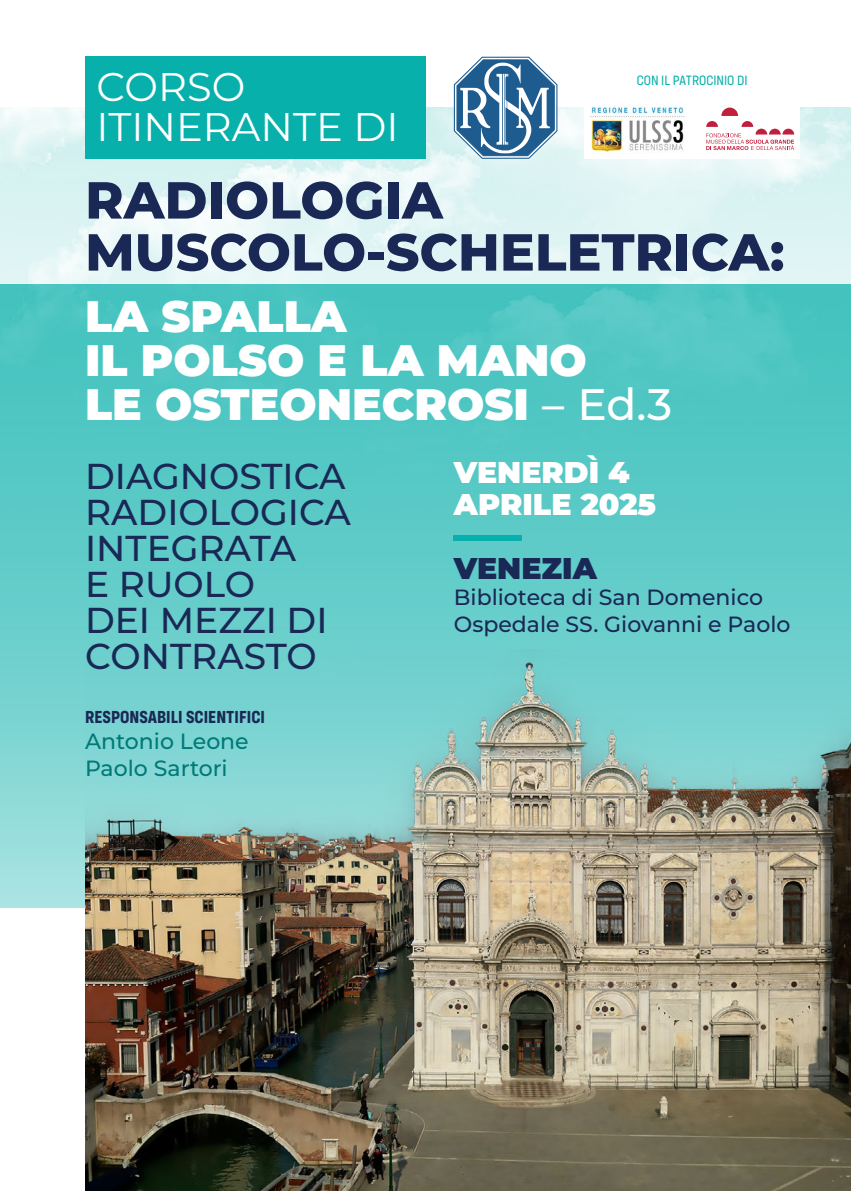
<style>
.page{position:relative;width:851px;height:1191px;background:#fff}
.page>*{position:absolute;margin:0;border:0;box-sizing:border-box;transform-origin:0 0}
.t1{font:800 52px/52px "Montserrat";color:#1a2855}
.t2{font:900 44px/44px "Montserrat";color:#fff}
.t3{font:40px/40px "Montserrat";color:#fff}
.t4{font:500 36px/36px "Montserrat";color:#1a2855}
.t5{font:900 30px/32px "Montserrat";color:#fff}
.t6{font:900 30px "Montserrat";color:#1a2855}
.t7{font:500 22px/26.4px "Montserrat";color:#1a2855}
.t8{font:500 22px/26.4px "Montserrat";color:#007a77}
.t9{font:700 18px "Config Condensed";color:#1a2855}
.t10{font:14px "Config Condensed";color:#07b0ab}
.s1{font-weight:500}
</style>
<div class="page">
<svg style="left:0;top:731px;width:85px;height:176px;background:#94dcda"></svg>
<img style="left:0;top:108px;width:850px;height:623px">
<img style="left:85px;top:649px;width:765px;height:542px">
<div style="left:454px;top:535px;width:68px;height:6px;background:#07b0ab"></div>
<svg style="left:454px;top:57px;width:103px;height:102px"></svg>
<div style="left:85px;top:57px;width:340px;height:102px;background:#07b0ab"></div>
<div style="left:584px;top:74px;width:215px;height:85px;background:#fff"></div>
<svg style="left:706px;top:108px;width:88px;height:42px"></svg>
<img style="left:590px;top:107px;width:95px;height:46px">
<p class="t3" style="left:96px;top:66px;width:303px">CORSO<br>ITINERANTE DI</p>
<p class="t10" style="left:636px;top:72px;width:112px">CON IL PATROCINIO DI</p>
<h1 class="t1" style="left:85px;top:173px;width:701px">RADIOLOGIA<br>MUSCOLO-SCHELETRICA:</h1>
<p class="t2" style="left:85px;top:293px;width:588px">LA SPALLA<br>IL POLSO E LA MANO<br>LE OSTEONECROSI <span class="s1">– Ed.3</span></p>
<p class="t4" style="left:85px;top:457px;width:267px">DIAGNOSTICA<br>RADIOLOGICA<br>INTEGRATA<br>E RUOLO<br>DEI MEZZI DI<br>CONTRASTO</p>
<p class="t5" style="left:454px;top:455px;width:204px">VENERDÌ 4<br>APRILE 2025</p>
<p class="t6" style="left:454px;top:548px;width:144px">VENEZIA</p>
<p class="t7" style="left:454px;top:583px;width:338px">Biblioteca di San Domenico<br>Ospedale SS. Giovanni e Paolo</p>
<p class="t9" style="left:85px;top:706px;width:181px">RESPONSABILI SCIENTIFICI</p>
<p class="t8" style="left:85px;top:727px;width:165px">Antonio Leone<br>Paolo Sartori</p>
</div>
